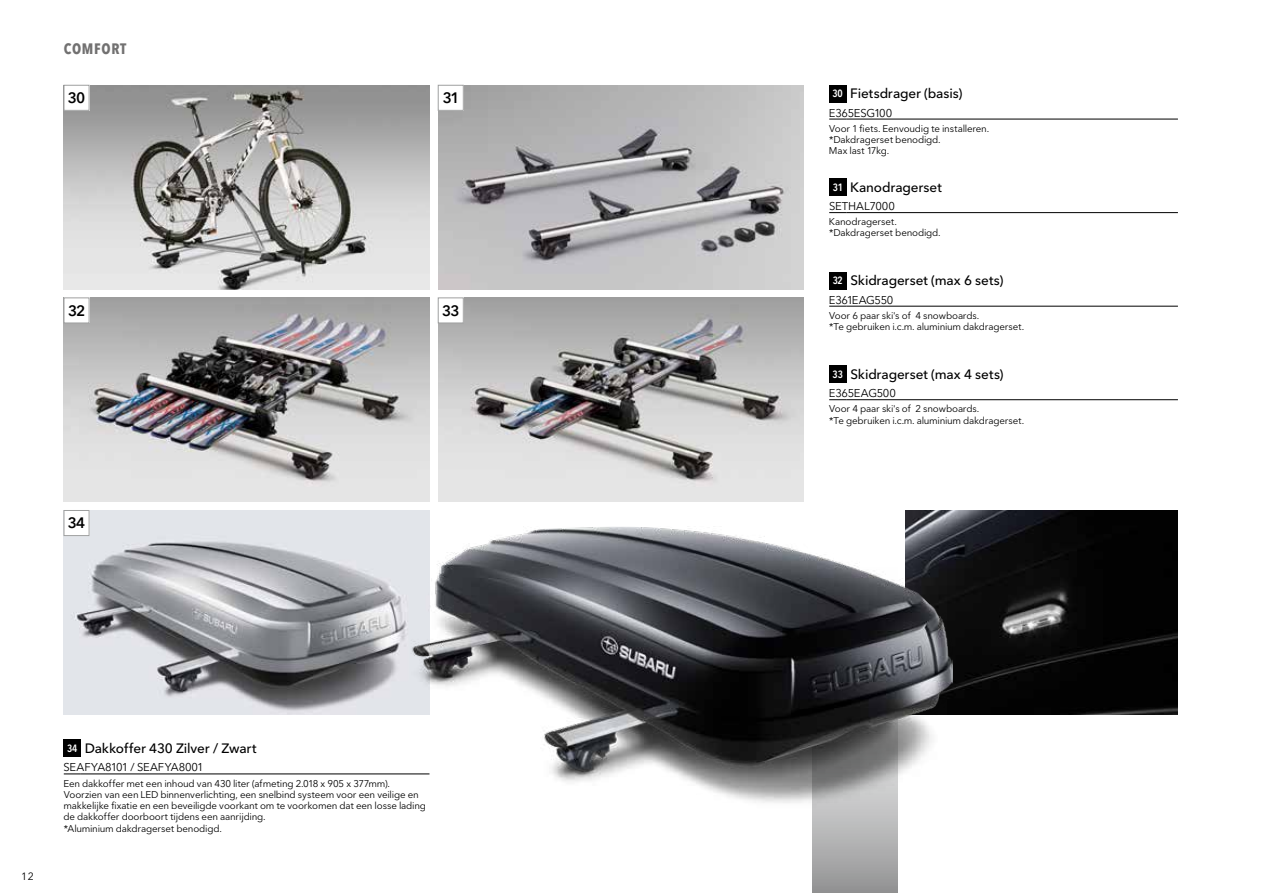
<style>
.page{position:relative;width:1263px;height:893px;background:#fff}
.page>*{position:absolute;margin:0;border:0;box-sizing:border-box;transform-origin:0 0}
.t1{font:600 15px "Avenir Next LT Pro";letter-spacing:-.055em;color:#000}
.t2{font:700 condensed 15px "Avenir Next LT Pro";letter-spacing:.05em;color:#727171}
.t3{font:500 13.5px "Avenir Next LT Pro";letter-spacing:-.01em;color:#000}
.t4{font:11.25px "Avenir Next LT Pro";letter-spacing:-.025em;color:#000}
.t5{font:11.25px "Avenir Next LT Pro";letter-spacing:-.005em;color:#000}
.t6{font:600 condensed 10.5px "Avenir Next LT Pro";letter-spacing:-.02em;color:#fff}
.t7{font:10.5px "Avenir Next LT Pro";color:#000}
.t8{font:9.75px/11.2px "Avenir Next LT Pro";letter-spacing:-.02em;color:#000}
</style>
<div class="page">
<svg style="left:812px;top:809px;width:85px;height:84px;background:#acacad"></svg>
<img style="left:906px;top:510px;width:272px;height:204px">
<img style="left:64px;top:85px;width:365px;height:204px">
<img style="left:438px;top:85px;width:366px;height:204px">
<img style="left:64px;top:510px;width:365px;height:204px">
<img style="left:64px;top:298px;width:365px;height:204px">
<img style="left:438px;top:298px;width:366px;height:204px">
<img style="left:403px;top:527px;width:549px;height:282px">
<svg style="left:829px;top:212px;width:17px;height:1px"></svg>
<hr style="left:846px;top:212px;width:332px;height:1px;background:#000">
<svg style="left:829px;top:399px;width:17px;height:1px"></svg>
<hr style="left:846px;top:399px;width:332px;height:1px;background:#000">
<svg style="left:829px;top:306px;width:17px;height:1px"></svg>
<hr style="left:846px;top:306px;width:332px;height:1px;background:#000">
<svg style="left:829px;top:119px;width:17px;height:1px"></svg>
<hr style="left:846px;top:119px;width:332px;height:1px;background:#000">
<svg style="left:64px;top:774px;width:17px;height:1px"></svg>
<hr style="left:81px;top:774px;width:348px;height:1px;background:#000">
<div style="left:829px;top:179px;width:17px;height:17px;background:#000"></div>
<div style="left:829px;top:272px;width:17px;height:17px;background:#000"></div>
<div style="left:829px;top:366px;width:17px;height:17px;background:#000"></div>
<div style="left:829px;top:85px;width:17px;height:17px;background:#000"></div>
<div style="left:64px;top:740px;width:17px;height:17px;background:#000"></div>
<div style="left:64px;top:85px;width:25px;height:25px;background:#fff"></div>
<div style="left:64px;top:85px;width:25px;height:26px;border:1px solid #9fa0a0"></div>
<div style="left:64px;top:298px;width:25px;height:25px;background:#fff"></div>
<div style="left:64px;top:298px;width:25px;height:25px;border:1px solid #9fa0a0"></div>
<div style="left:64px;top:510px;width:25px;height:26px;background:#fff"></div>
<div style="left:64px;top:510px;width:25px;height:26px;border:1px solid #9fa0a0"></div>
<div style="left:438px;top:85px;width:25px;height:25px;background:#fff"></div>
<div style="left:438px;top:85px;width:25px;height:26px;border:1px solid #9fa0a0"></div>
<div style="left:438px;top:298px;width:25px;height:25px;background:#fff"></div>
<div style="left:438px;top:298px;width:25px;height:25px;border:1px solid #9fa0a0"></div>
<h1 class="t2" style="left:64px;top:39px;width:64px">COMFORT</h1>
<h1 class="t1" style="left:68px;top:89px;width:19px">30</h1>
<h1 class="t1" style="left:68px;top:301px;width:19px">32</h1>
<h1 class="t1" style="left:68px;top:514px;width:19px">34</h1>
<h1 class="t1" style="left:443px;top:89px;width:19px">31</h1>
<h1 class="t1" style="left:442px;top:301px;width:19px">33</h1>
<p class="t7" style="left:21px;top:870px;width:14px">12</p>
<h2 class="t3" style="left:85px;top:740px;width:173px">Dakkoffer 430 Zilver / Zwart</h2>
<p class="t4" style="left:64px;top:761px;width:142px">SEAFYA8101 / SEAFYA8001</p>
<p class="t8" style="left:64px;top:777px;width:364px">Een dakkoffer met een inhoud van 430 liter (afmeting 2.018 x 905 x 377mm).<br>Voorzien van een LED binnenverlichting, een snelbind systeem voor een veilige en makkelijke fixatie en een beveiligde voorkant om te voorkomen dat een losse lading de dakkoffer doorboort tijdens een aanrijding.<br>*Aluminium dakdragerset benodigd.</p>
<p class="t6" style="left:67px;top:742px;width:12px">34</p>
<h2 class="t3" style="left:850px;top:85px;width:114px">Fietsdrager (basis)</h2>
<p class="t4" style="left:829px;top:106px;width:65px">E365ESG100</p>
<p class="t8" style="left:829px;top:123px;width:162px">Voor 1 fiets. Eenvoudig te installeren. *Dakdragerset benodigd.<br>Max last 17kg.</p>
<p class="t6" style="left:832px;top:87px;width:12px">30</p>
<h2 class="t3" style="left:850px;top:179px;width:93px">Kanodragerset</h2>
<p class="t5" style="left:829px;top:199px;width:67px">SETHAL7000</p>
<p class="t8" style="left:829px;top:216px;width:113px">Kanodragerset. *Dakdragerset benodigd.</p>
<p class="t6" style="left:833px;top:181px;width:12px">31</p>
<h2 class="t3" style="left:850px;top:273px;width:155px">Skidragerset (max 6 sets)</h2>
<p class="t4" style="left:829px;top:293px;width:66px">E361EAG550</p>
<p class="t8" style="left:829px;top:310px;width:197px">Voor 6 paar ski's of 4 snowboards.<br>*Te gebruiken i.c.m. aluminium dakdragerset.</p>
<p class="t6" style="left:833px;top:274px;width:12px">32</p>
<h2 class="t3" style="left:850px;top:366px;width:155px">Skidragerset (max 4 sets)</h2>
<p class="t4" style="left:829px;top:387px;width:69px">E365EAG500</p>
<p class="t8" style="left:829px;top:403px;width:197px">Voor 4 paar ski's of 2 snowboards.<br>*Te gebruiken i.c.m. aluminium dakdragerset.</p>
<p class="t6" style="left:833px;top:368px;width:12px">33</p>
</div>
